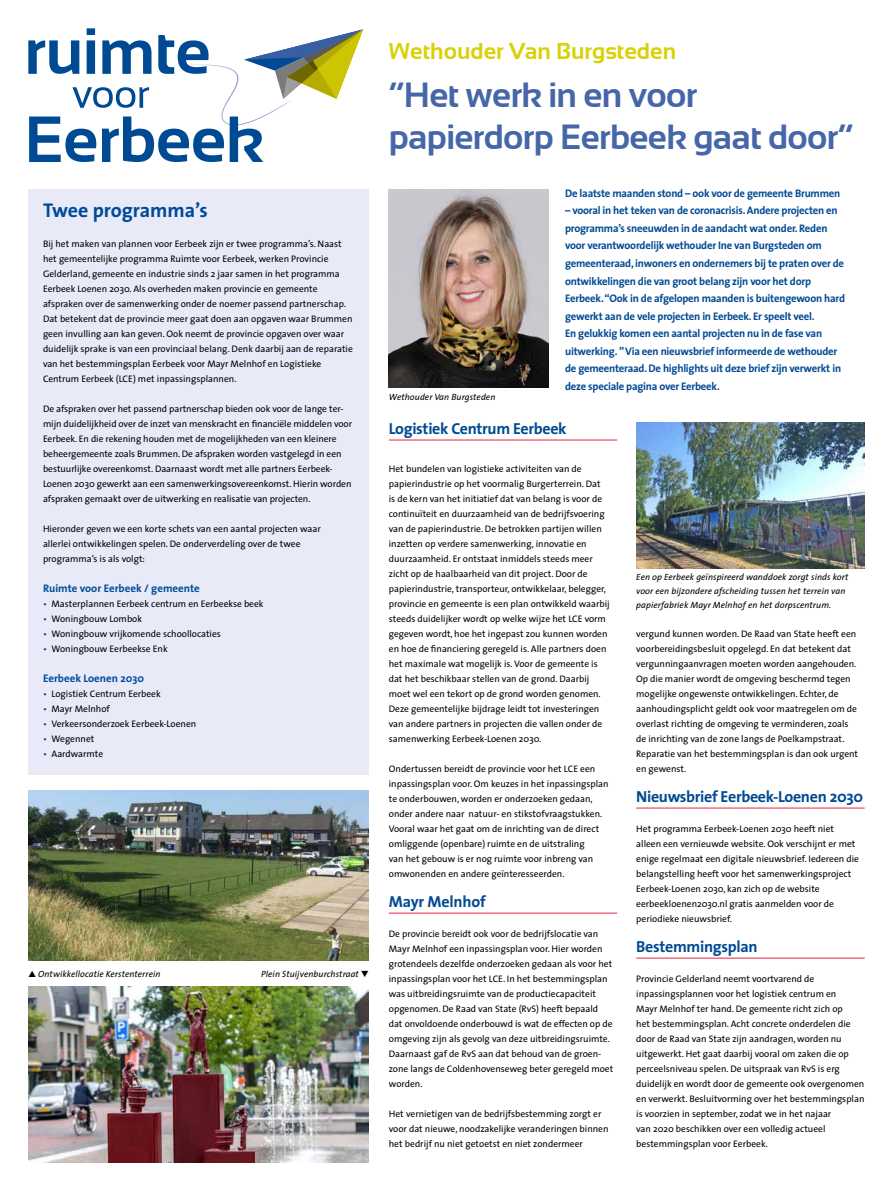
<style>
.page{position:relative;width:893px;height:1191px;background:#fff}
.page>*{position:absolute;margin:0;border:0;box-sizing:border-box;transform-origin:0 0}
.t1{font:700 35px/42px "Sansation";letter-spacing:-.02em;color:#4566a8}
.t2{font:700 23px "Sansation";color:#d8d107}
.t3{font:700 20px "The Sans";color:#004a9a}
.t4{font:700 16px "The Sans";letter-spacing:-.02em;color:#004a93}
.t5{font:700 11px/17.5px "The Sans";letter-spacing:-.02em;color:#004a93}
.t6{font:700 11px "The Sans";color:#004a9a}
.t7{font:9.5px/15px "The Sans";color:#000}
.t8{font:italic 9px/14px "The Sans";letter-spacing:.01em;color:#000}
.s1{color:#004a9a}
</style>
<div class="page">
<div style="left:28px;top:189px;width:341px;height:586px;background:#e9eaf7"></div>
<img style="left:389px;top:189px;width:159px;height:199px">
<svg style="left:28px;top:28px;width:335px;height:134px"></svg>
<hr style="left:389px;top:440px;width:228px;height:1px;background:#e62644">
<hr style="left:389px;top:913px;width:228px;height:1px;background:#e62644">
<hr style="left:636px;top:808px;width:229px;height:1px;background:#e62644">
<hr style="left:636px;top:958px;width:229px;height:1px;background:#e62644">
<img style="left:28px;top:790px;width:341px;height:170px">
<img style="left:28px;top:986px;width:341px;height:176px">
<img style="left:636px;top:422px;width:229px;height:146px">
<h3 class="t3" style="left:43px;top:193px;width:166px">Twee programma’s</h3>
<p class="t7" style="left:43px;top:236px;width:311px">Bij het maken van plannen voor Eerbeek zijn er twee programma’s. Naast het gemeentelijke programma Ruimte voor Eerbeek, werken Provincie Gelderland, gemeente en industrie sinds 2 jaar samen in het programma Eerbeek Loenen 2030. Als overheden maken provincie en gemeente afspraken over de samenwerking onder de noemer passend partnerschap.<br>Dat betekent dat de provincie meer gaat doen aan opgaven waar Brummen geen invulling aan kan geven. Ook neemt de provincie opgaven over waar duidelijk sprake is van een provinciaal belang. Denk daarbij aan de reparatie van het bestemmingsplan Eerbeek voor Mayr Melnhof en Logistieke Centrum Eerbeek (LCE) met inpassingsplannen.</p>
<p class="t7" style="left:43px;top:401px;width:311px">De afspraken over het passend partnerschap bieden ook voor de lange ter&shy;mijn duidelijkheid over de inzet van menskracht en financiële middelen voor Eerbeek. En die rekening houden met de mogelijkheden van een kleinere beheergemeente zoals Brummen. De afspraken worden vastgelegd in een bestuurlijke overeenkomst. Daarnaast wordt met alle partners Eerbeek-Loenen 2030 gewerkt aan een samenwerkingsovereenkomst. Hierin worden afspraken gemaakt over de uitwerking en realisatie van projecten.</p>
<p class="t7" style="left:43px;top:521px;width:279px">Hieronder geven we een korte schets van een aantal projecten waar allerlei ontwikkelingen spelen. De onderverdeling over de twee programma’s is als volgt:</p>
<p class="t6" style="left:43px;top:579px;width:158px">Ruimte voor Eerbeek / gemeente</p>
<p class="t7" style="left:43px;top:596px;width:222px"><span class="s1">•</span> Masterplannen Eerbeek centrum en Eerbeekse beek</p>
<p class="t7" style="left:43px;top:611px;width:101px"><span class="s1">•</span> Woningbouw Lombok</p>
<p class="t7" style="left:43px;top:626px;width:179px"><span class="s1">•</span> Woningbouw vrijkomende schoollocaties</p>
<p class="t7" style="left:43px;top:641px;width:126px"><span class="s1">•</span> Woningbouw Eerbeekse Enk</p>
<p class="t6" style="left:43px;top:669px;width:103px">Eerbeek Loenen 2030</p>
<p class="t7" style="left:43px;top:686px;width:119px"><span class="s1">•</span> Logistiek Centrum Eerbeek</p>
<p class="t7" style="left:43px;top:701px;width:68px"><span class="s1">•</span> Mayr Melnhof</p>
<p class="t7" style="left:43px;top:716px;width:155px"><span class="s1">•</span> Verkeersonderzoek Eerbeek-Loenen</p>
<p class="t7" style="left:43px;top:731px;width:53px"><span class="s1">•</span> Wegennet</p>
<p class="t7" style="left:43px;top:746px;width:62px"><span class="s1">•</span> Aardwarmte</p>
<p class="t8" style="left:38px;top:966px;width:124px">Ontwikkellocatie Kerstenterrein</p>
<p class="t8" style="left:261px;top:966px;width:99px">Plein Stuijvenburchstraat</p>
<h2 class="t2" style="left:389px;top:38px;width:289px">Wethouder Van Burgsteden</h2>
<h1 class="t1" style="left:389px;top:73px;width:466px">“Het werk in en voor papierdorp Eerbeek gaat door”</h1>
<p class="t8" style="left:389px;top:389px;width:108px">Wethouder Van Burgsteden</p>
<p class="t5" style="left:565px;top:184px;width:277px">De laatste maanden stond – ook voor de gemeente Brummen</p>
<p class="t5" style="left:565px;top:202px;width:281px">– vooral in het teken van de coronacrisis. Andere projecten en programma’s sneeuwden in de aandacht wat onder. Reden voor verantwoordelijk wethouder Ine van Burgsteden om gemeenteraad, inwoners en ondernemers bij te praten over de ontwikkelingen die van groot belang zijn voor het dorp Eerbeek. “Ook in de afgelopen maanden is buitengewoon hard gewerkt aan de vele projecten in Eerbeek. Er speelt veel.<br>En gelukkig komen een aantal projecten nu in de fase van uitwerking. ” Via een nieuwsbrief informeerde de wethouder de gemeenteraad. De highlights uit deze brief zijn verwerkt in deze speciale pagina over Eerbeek.</p>
<h3 class="t4" style="left:389px;top:415px;width:179px">Logistiek Centrum Eerbeek</h3>
<p class="t7" style="left:389px;top:461px;width:222px">Het bundelen van logistieke activiteiten van de papierindustrie op het voormalig Burgerterrein. Dat<br>is de kern van het initiatief dat van belang is voor de continuïteit en duurzaamheid van de bedrijfsvoering van de papierindustrie. De betrokken partijen willen inzetten op verdere samenwerking, innovatie en duurzaamheid. Er ontstaat inmiddels steeds meer zicht op de haalbaarheid van dit project. Door de papierindustrie, transporteur, ontwikkelaar, belegger, provincie en gemeente is een plan ontwikkeld waarbij steeds duidelijker wordt op welke wijze het LCE vorm gegeven wordt, hoe het ingepast zou kunnen worden en hoe de financiering geregeld is. Alle partners doen het maximale wat mogelijk is. Voor de gemeente is dat het beschikbaar stellen van de grond. Daarbij moet wel een tekort op de grond worden genomen.<br>Deze gemeentelijke bijdrage leidt tot investeringen van andere partners in projecten die vallen onder de samenwerking Eerbeek-Loenen 2030.</p>
<p class="t7" style="left:389px;top:761px;width:221px">Ondertussen bereidt de provincie voor het LCE een inpassingsplan voor. Om keuzes in het inpassingsplan te onderbouwen, worden er onderzoeken gedaan, onder andere naar natuur- en stikstofvraagstukken.<br>Vooral waar het gaat om de inrichting van de direct omliggende (openbare) ruimte en de uitstraling<br>van het gebouw is er nog ruimte voor inbreng van omwonenden en andere geïnteresseerden.</p>
<h3 class="t4" style="left:389px;top:888px;width:99px">Mayr Melnhof</h3>
<p class="t7" style="left:389px;top:926px;width:226px">De provincie bereidt ook voor de bedrijfslocatie van Mayr Melnhof een inpassingsplan voor. Hier worden grotendeels dezelfde onderzoeken gedaan als voor het inpassingsplan voor het LCE. In het bestemmingsplan was uitbreidingsruimte van de productiecapaciteit opgenomen. De Raad van State (RvS) heeft bepaald dat onvoldoende onderbouwd is wat de effecten op de omgeving zijn als gevolg van deze uitbreidingsruimte.<br>Daarnaast gaf de RvS aan dat behoud van de groen&shy;zone langs de Coldenhovenseweg beter geregeld moet worden.</p>
<p class="t7" style="left:389px;top:1106px;width:221px">Het vernietigen van de bedrijfsbestemming zorgt er voor dat nieuwe, noodzakelijke veranderingen binnen het bedrijf nu niet getoetst en niet zondermeer</p>
<p class="t8" style="left:636px;top:569px;width:214px">Een op Eerbeek geïnspireerd wanddoek zorgt sinds kort voor een bijzondere afscheiding tussen het terrein van papierfabriek Mayr Melnhof en het dorpscentrum.</p>
<p class="t7" style="left:636px;top:626px;width:223px">vergund kunnen worden. De Raad van State heeft een voorbereidingsbesluit opgelegd. En dat betekent dat vergunningaanvragen moeten worden aangehouden.<br>Op die manier wordt de omgeving beschermd tegen mogelijke ongewenste ontwikkelingen. Echter, de aanhoudingsplicht geldt ook voor maatregelen om de overlast richting de omgeving te verminderen, zoals de inrichting van de zone langs de Poelkampstraat.<br>Reparatie van het bestemmingsplan is dan ook urgent en gewenst.</p>
<h3 class="t4" style="left:636px;top:783px;width:228px">Nieuwsbrief Eerbeek-Loenen 2030</h3>
<p class="t7" style="left:636px;top:821px;width:224px">Het programma Eerbeek-Loenen 2030 heeft niet alleen een vernieuwde website. Ook verschijnt er met enige regelmaat een digitale nieuwsbrief. Iedereen die belangstelling heeft voor het samenwerkingsproject Eerbeek-Loenen 2030, kan zich op de website eerbeekloenen2030.nl gratis aanmelden voor de periodieke nieuwsbrief.</p>
<h3 class="t4" style="left:636px;top:933px;width:123px">Bestemmingsplan</h3>
<p class="t7" style="left:636px;top:971px;width:230px">Provincie Gelderland neemt voortvarend de inpassingsplannen voor het logistiek centrum en<br>Mayr Melnhof ter hand. De gemeente richt zich op<br>het bestemmingsplan. Acht concrete onderdelen die door de Raad van State zijn aandragen, worden nu uitgewerkt. Het gaat daarbij vooral om zaken die op perceelsniveau spelen. De uitspraak van RvS is erg duidelijk en wordt door de gemeente ook overgenomen en verwerkt. Besluitvorming over het bestemmingsplan is voorzien in september, zodat we in het najaar<br>van 2020 beschikken over een volledig actueel bestemmingsplan voor Eerbeek.</p>
</div>
